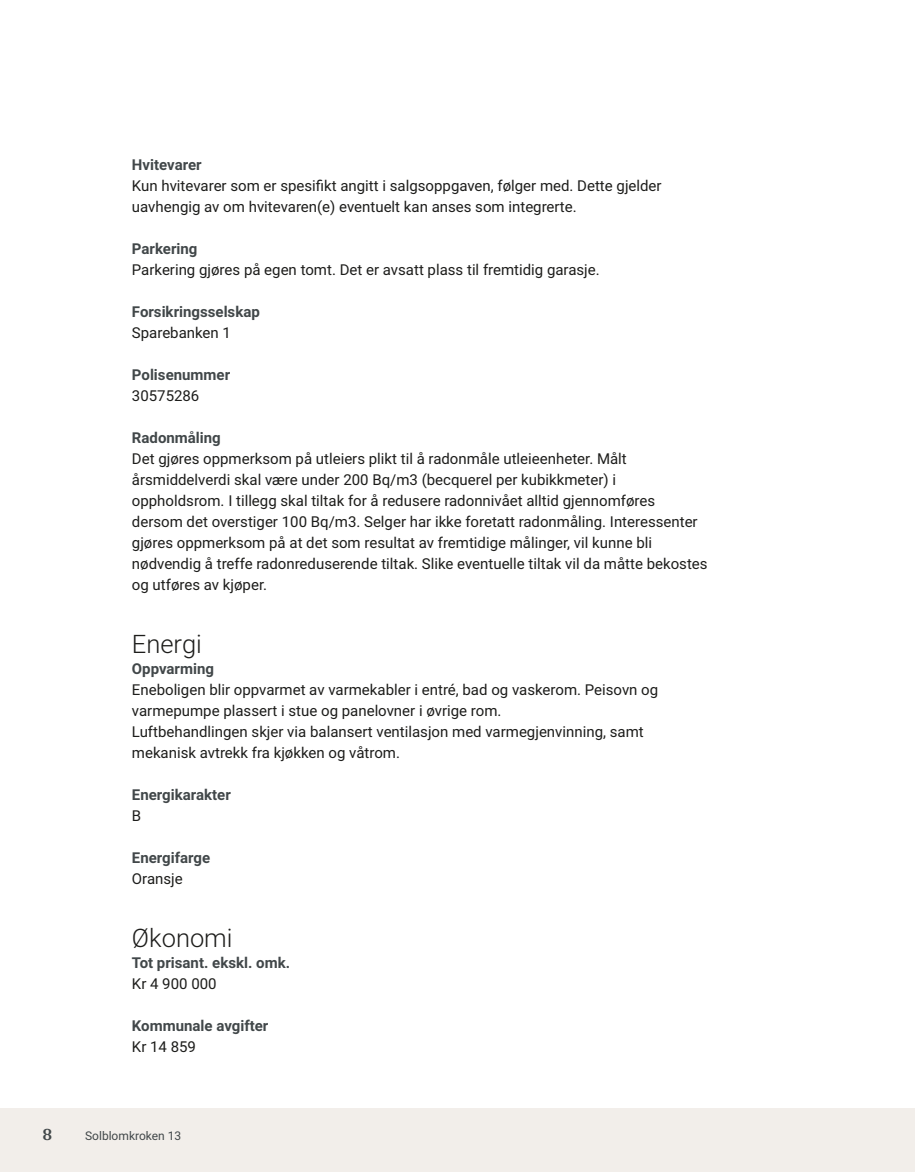
<style>
.page{position:relative;width:915px;height:1172px;background:#fff}
.page>*{position:absolute;margin:0;border:0;box-sizing:border-box;transform-origin:0 0}
.t1{font:300 25.5px "Roboto Vitec";color:#1d1d1b}
.t2{font:700 18px "Arya";color:#414749}
.t3{font:15px/21px "Roboto Vitec";color:#1d1d1b}
.t4{font:700 15px "Roboto Vitec";color:#414749}
.t5{font:12px "Roboto Vitec";color:#414749}
</style>
<div class="page">
<div style="left:0;top:1108px;width:914px;height:64px;background:#f2eeea"></div>
<p class="t4" style="left:132px;top:154px;width:71px">Hvitevarer</p>
<p class="t3" style="left:132px;top:174px;width:531px">Kun hvitevarer som er spesifikt angitt i salgsoppgaven, følger med. Dette gjelder uavhengig av om hvitevaren(e) eventuelt kan anses som integrerte.</p>
<p class="t4" style="left:132px;top:238px;width:67px">Parkering</p>
<p class="t3" style="left:132px;top:258px;width:469px">Parkering gjøres på egen tomt. Det er avsatt plass til fremtidig garasje.</p>
<p class="t4" style="left:132px;top:301px;width:129px">Forsikringsselskap</p>
<p class="t3" style="left:132px;top:321px;width:101px">Sparebanken 1</p>
<p class="t4" style="left:132px;top:364px;width:100px">Polisenummer</p>
<p class="t3" style="left:132px;top:384px;width:69px">30575286</p>
<p class="t4" style="left:132px;top:427px;width:90px">Radonmåling</p>
<p class="t3" style="left:132px;top:447px;width:577px">Det gjøres oppmerksom på utleiers plikt til å radonmåle utleieenheter. Målt årsmiddelverdi skal være under 200 Bq/m3 (becquerel per kubikkmeter) i oppholdsrom. I tillegg skal tiltak for å redusere radonnivået alltid gjennomføres dersom det overstiger 100 Bq/m3. Selger har ikke foretatt radonmåling. Interessenter gjøres oppmerksom på at det som resultat av fremtidige målinger, vil kunne bli nødvendig å treffe radonreduserende tiltak. Slike eventuelle tiltak vil da måtte bekostes og utføres av kjøper.</p>
<h1 class="t1" style="left:132px;top:626px;width:71px">Energi</h1>
<p class="t4" style="left:132px;top:658px;width:84px">Oppvarming</p>
<p class="t3" style="left:132px;top:678px;width:527px">Eneboligen blir oppvarmet av varmekabler i entré, bad og vaskerom. Peisovn og varmepumpe plassert i stue og panelovner i øvrige rom.<br>Luftbehandlingen skjer via balansert ventilasjon med varmegjenvinning, samt mekanisk avtrekk fra kjøkken og våtrom.</p>
<p class="t4" style="left:132px;top:784px;width:100px">Energikarakter</p>
<p class="t3" style="left:132px;top:804px;width:11px">B</p>
<p class="t4" style="left:132px;top:847px;width:80px">Energifarge</p>
<p class="t3" style="left:132px;top:867px;width:52px">Oransje</p>
<h1 class="t1" style="left:132px;top:920px;width:102px">Økonomi</h1>
<p class="t4" style="left:132px;top:952px;width:160px">Tot prisant. ekskl. omk.</p>
<p class="t3" style="left:132px;top:972px;width:86px">Kr 4 900 000</p>
<p class="t4" style="left:132px;top:1015px;width:138px">Kommunale avgifter</p>
<p class="t3" style="left:132px;top:1035px;width:66px">Kr 14 859</p>
<p class="t2" style="left:43px;top:1123px;width:11px">8</p>
<p class="t5" style="left:85px;top:1127px;width:98px">Solblomkroken 13</p>
</div>
